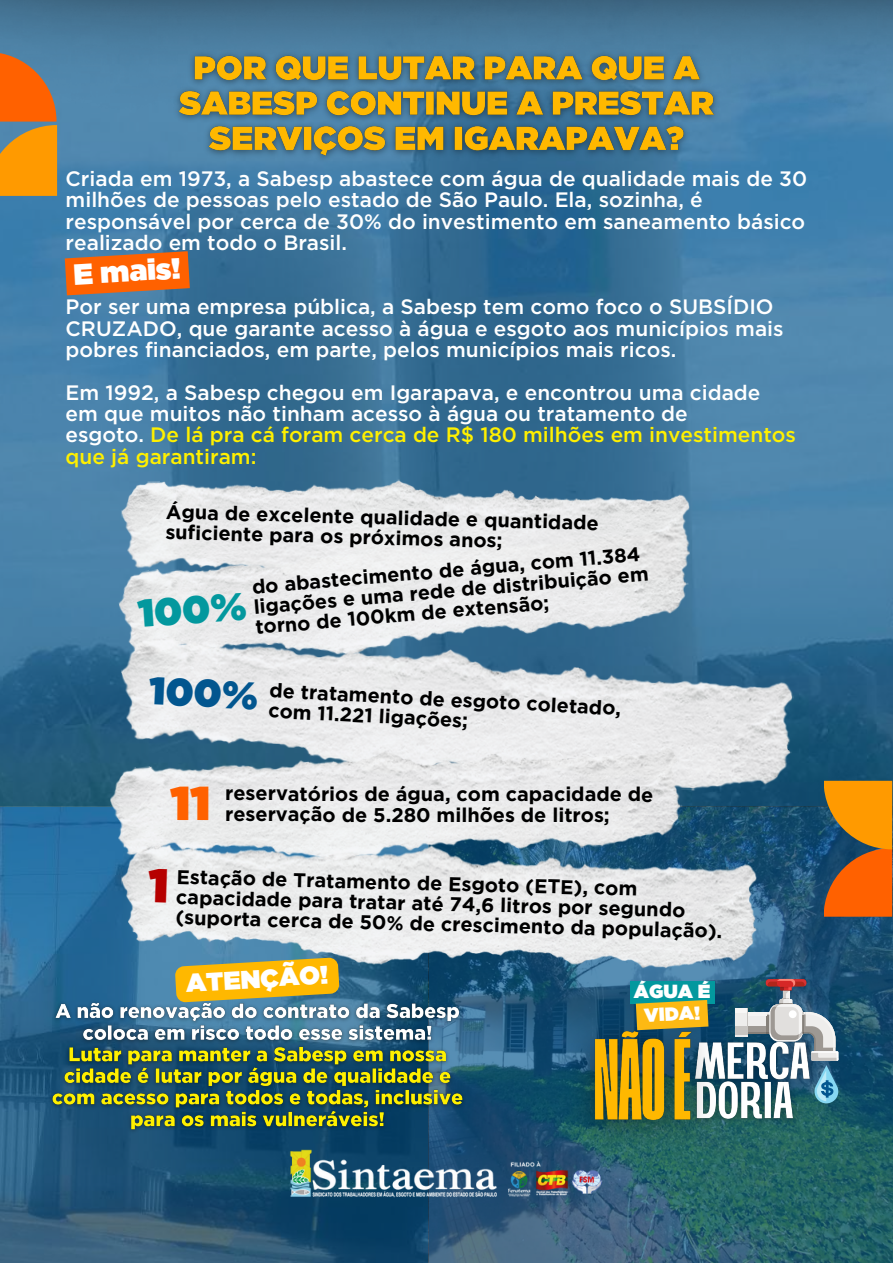
<style>
.page{position:relative;width:893px;height:1264px;background:#fff}
.page>*{position:absolute;margin:0;border:0;box-sizing:border-box;transform-origin:0 0}
.t1{font:900 47.4px "Gotham";color:#ff6100}
.t2{font:900 38.55px "Gotham";color:#03989e}
.t3{font:900 38.55px "Gotham";color:#02568f}
.t4{font:900 29.25px "Gotham";color:#fff}
.t5{font:900 25.65px "Gotham";color:#fff}
.t6{font:500 20.85px/21.3px "Gotham";color:#fff}
.t7{font:700 19.8px/20.1px "Gotham";letter-spacing:-.005em;color:#000}
.t8{font:900 19.05px "Gotham";color:#fff}
.s1{color:#fff000}
</style>
<div class="page">
<img style="left:0;top:121px;width:892px;height:1141px">
<img style="left:0;top:0;width:892px;height:121px">
<svg style="left:824px;top:780px;width:68px;height:136px;background:#cc7218"></svg>
<svg style="left:0;top:52px;width:57px;height:144px;background:#d98124"></svg>
<img style="left:286px;top:1144px;width:320px;height:57px">
<img style="left:741px;top:1103px;width:82px;height:41px">
<img style="left:552px;top:968px;width:189px;height:206px">
<svg style="left:735px;top:978px;width:103px;height:125px"></svg>
<div style="left:630px;top:980px;width:84px;height:23px;background:#03989e"></div>
<svg style="left:635px;top:1000px;width:73px;height:30px;background:#dcae22"></svg>
<img style="left:166px;top:44px;width:560px;height:127px">
<img style="left:115px;top:508px;width:577px;height:175px">
<img style="left:121px;top:477px;width:569px;height:115px">
<img style="left:121px;top:844px;width:636px;height:124px">
<img style="left:118px;top:636px;width:676px;height:158px">
<img style="left:108px;top:729px;width:576px;height:151px">
<svg style="left:65px;top:251px;width:125px;height:44px;background:#de651c"></svg>
<svg style="left:175px;top:957px;width:164px;height:38px;background:#e4b019"></svg>
<img style="left:44px;top:995px;width:426px;height:143px">
<svg style="left:177px;top:893px;width:21px;height:11px"></svg>
<svg style="left:148px;top:867px;width:19px;height:35px"></svg>
<p class="t6" style="left:66px;top:169px;width:743px">Criada em 1973, a Sabesp abastece com água de qualidade mais de 30 milhões de pessoas pelo estado de São Paulo. Ela, sozinha, é responsável por cerca de 30% do investimento em saneamento básico realizado em todo o Brasil.</p>
<h3 class="t4" style="left:73px;top:261px;width:109px;rotate:-3deg">E mais!</h3>
<p class="t6" style="left:66px;top:297px;width:719px">Por ser uma empresa pública, a Sabesp tem como foco o SUBSÍDIO<br>CRUZADO, que garante acesso à água e esgoto aos municípios mais pobres financiados, em parte, pelos municípios mais ricos.</p>
<p class="t6" style="left:66px;top:383px;width:731px">Em 1992, a Sabesp chegou em Igarapava, e encontrou uma cidade em que muitos não tinham acesso à água ou tratamento de<br>esgoto. <span class="s1">De lá pra cá foram cerca de R$ 180 milhões em investimentos que já garantiram:</span></p>
<p class="t7" style="left:166px;top:505px;width:434px;line-height:19.6px;rotate:1deg">Água de excelente qualidade e quantidade suficiente para os próximos anos;</p>
<p class="t7" style="left:251px;top:578px;width:397px;rotate:-5deg">do abastecimento de água, com 11.384 ligações e uma rede de distribuição em torno de 100km de extensão;</p>
<h2 class="t2" style="left:137px;top:596px;width:110px;rotate:-4deg">100%</h2>
<h2 class="t3" style="left:150px;top:673px;width:110px;rotate:3deg">100%</h2>
<p class="t7" style="left:270px;top:681px;width:353px;rotate:3deg">de tratamento de esgoto coletado,</p>
<p class="t7" style="left:269px;top:701px;width:201px;rotate:3deg">com 11.221 ligações;</p>
<h1 class="t1" style="left:170px;top:782px;width:41px">11</h1>
<p class="t7" style="left:225px;top:784px;width:430px;line-height:20.9px">reservatórios de água, com capacidade de reservação de 5.280 milhões de litros;</p>
<p class="t7" style="left:177px;top:869px;width:462px;rotate:1deg">Estação de Tratamento de Esgoto (ETE), com</p>
<p class="t7" style="left:199px;top:890px;width:488px;rotate:1deg">pacidade para tratar até 74,6 litros por segundo</p>
<p class="t7" style="left:176px;top:910px;width:548px;rotate:1deg">(suporta cerca de 50% de crescimento da população).</p>
<p class="t5" style="left:185px;top:970px;width:144px;rotate:-3deg">ATENÇÃO!</p>
<p class="t8" style="left:634px;top:982px;width:78px">ÁGUA É</p>
<p class="t8" style="left:643px;top:1007px;width:58px;rotate:-3deg">VIDA!</p>
</div>
